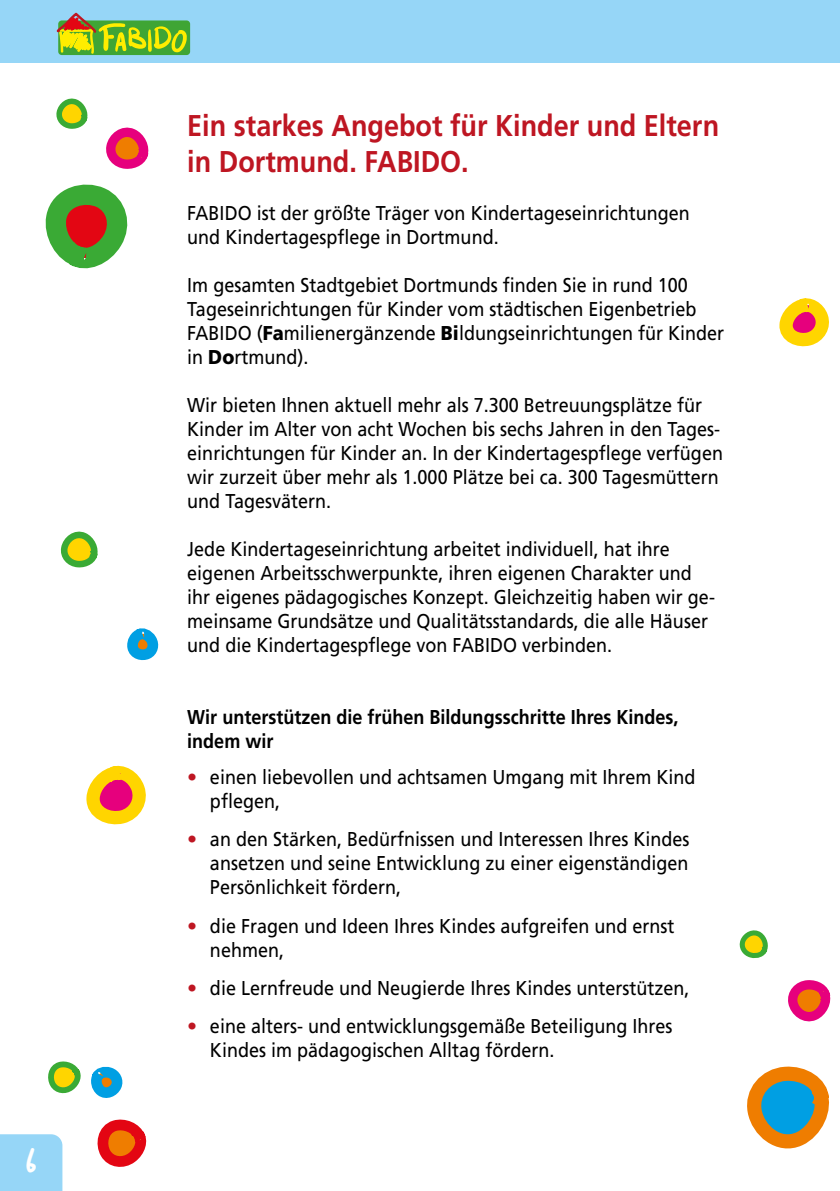
<style>
.page{position:relative;width:840px;height:1191px;background:#fff}
.page>*{position:absolute;margin:0;border:0;box-sizing:border-box;transform-origin:0 0}
.t1{font:700 32px "Indie Star BB";color:#fff}
.t2{font:700 30px/36px "Frutiger LT";color:#be1622;scale:.9 1}
.t3{font:20px/24px "Frutiger LT";color:#000;scale:.9 1}
.t4{font:700 20px/24px "Frutiger LT";color:#000;scale:.9 1}
.s1{font-weight:900}
.s2{color:#be1622}
</style>
<div class="page">
<div style="left:0;top:0;width:839px;height:63px;background:#96d6f7"></div>
<div style="left:58px;top:20px;width:132px;height:35px;background:#3fa535;border-radius:4px"></div>
<svg style="left:56px;top:13px;width:131px;height:41px"></svg>
<svg style="left:739px;top:930px;width:29px;height:29px"></svg>
<svg style="left:92px;top:765px;width:54px;height:60px"></svg>
<svg style="left:781px;top:298px;width:48px;height:49px"></svg>
<svg style="left:45px;top:99px;width:104px;height:170px"></svg>
<svg style="left:0;top:1061px;width:147px;height:130px"></svg>
<svg style="left:61px;top:532px;width:37px;height:36px"></svg>
<svg style="left:127px;top:628px;width:32px;height:33px"></svg>
<svg style="left:747px;top:1066px;width:82px;height:82px"></svg>
<svg style="left:788px;top:980px;width:43px;height:42px"></svg>
<h1 class="t1" style="left:26px;top:1142px;width:12px">6</h1>
<h2 class="t2" style="left:187px;top:108px;width:592px">Ein starkes Angebot für Kinder und Eltern in Dortmund. FABIDO.</h2>
<p class="t3" style="left:187px;top:201px;width:559px">FABIDO ist der größte Träger von Kindertageseinrichtungen und Kindertagespflege in Dortmund.</p>
<p class="t3" style="left:187px;top:273px;width:598px">Im gesamten Stadtgebiet Dortmunds finden Sie in rund 100<br>Tageseinrichtungen für Kinder vom städtischen Eigenbetrieb FABIDO (<span class="s1">Fa</span>milienergänzende <span class="s1">Bi</span>ldungseinrichtungen für Kinder in <span class="s1">Do</span>rtmund).</p>
<p class="t3" style="left:187px;top:393px;width:596px">Wir bieten Ihnen aktuell mehr als 7.300 Betreuungsplätze für Kinder im Alter von acht Wochen bis sechs Jahren in den Tages&shy;einrichtungen für Kinder an. In der Kindertagespflege verfügen wir zurzeit über mehr als 1.000 Plätze bei ca. 300 Tagesmüttern und Tagesvätern.</p>
<p class="t3" style="left:187px;top:537px;width:587px">Jede Kindertageseinrichtung arbeitet individuell, hat ihre eigenen Arbeitsschwerpunkte, ihren eigenen Charakter und ihr eigenes pädagogisches Konzept. Gleichzeitig haben wir ge&shy;meinsame Grundsätze und Qualitätsstandards, die alle Häuser und die Kindertagespflege von FABIDO verbinden.</p>
<p class="t4" style="left:187px;top:705px;width:547px">Wir unterstützen die frühen Bildungsschritte Ihres Kindes, indem wir</p>
<p class="t3" style="left:210px;top:765px;width:541px;text-indent:-23px"><span class="s2">•</span> einen liebevollen und achtsamen Umgang mit Ihrem Kind pflegen,</p>
<p class="t3" style="left:210px;top:827px;width:534px;text-align:justify;text-indent:-23px"><span class="s2">•</span> an den Stärken, Bedürfnissen und Interessen Ihres Kindes ansetzen und seine Entwicklung zu einer eigenständigen Persönlichkeit fördern,</p>
<p class="t3" style="left:210px;top:913px;width:517px;text-indent:-23px"><span class="s2">•</span> die Fragen und Ideen Ihres Kindes aufgreifen und ernst nehmen,</p>
<p class="t3" style="left:187px;top:976px;width:559px"><span class="s2">•</span> die Lernfreude und Neugierde Ihres Kindes unterstützen,</p>
<p class="t3" style="left:210px;top:1014px;width:515px;text-indent:-23px"><span class="s2">•</span> eine alters- und entwicklungsgemäße Beteiligung Ihres<br>Kindes im pädagogischen Alltag fördern.</p>
</div>
